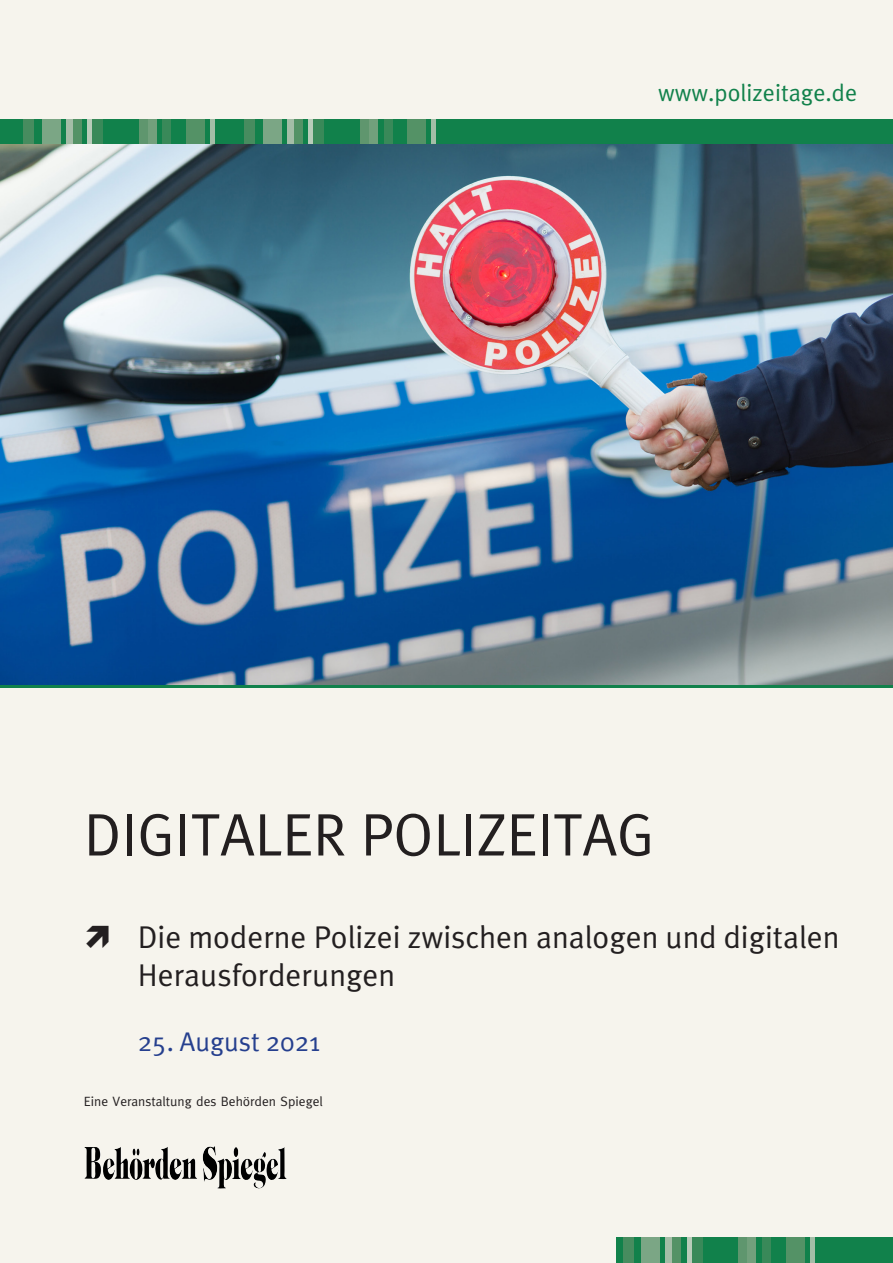
<style>
.page{position:relative;width:893px;height:1263px;background:#f6f4ed}
.page>*{position:absolute;margin:0;border:0;box-sizing:border-box;transform-origin:0 0}
.t1{font:60px "Meta Plus Normal";color:#231f20}
.t2{font:31.5px/37.8px "Meta Plus Normal";color:#231f20}
.t3{font:27px "Meta Plus Normal";color:#253f8e}
.t4{font:24px "Meta Plus Normal";color:#11814b}
.t5{font:13.5px "Meta";color:#231f20}
</style>
<div class="page">
<div style="left:0;top:119px;width:893px;height:26px;background:#11814b"></div>
<div style="left:66px;top:119px;width:10px;height:26px;background:#a4bda7"></div>
<div style="left:186px;top:119px;width:19px;height:26px;background:#549266"></div>
<div style="left:210px;top:119px;width:5px;height:26px;background:#a4bda7"></div>
<div style="left:73px;top:119px;width:8px;height:26px;background:#549266"></div>
<svg style="left:88px;top:119px;width:5px;height:26px"></svg>
<div style="left:93px;top:119px;width:10px;height:26px;background:#398959"></div>
<div style="left:148px;top:119px;width:8px;height:26px;background:#72a07c"></div>
<div style="left:163px;top:119px;width:8px;height:26px;background:#398959"></div>
<div style="left:42px;top:119px;width:18px;height:26px;background:#7ba685"></div>
<div style="left:23px;top:119px;width:10px;height:26px;background:#478c5f"></div>
<div style="left:139px;top:119px;width:9px;height:26px;background:#5f966e"></div>
<div style="left:287px;top:119px;width:10px;height:26px;background:#a4bda7"></div>
<div style="left:407px;top:119px;width:19px;height:26px;background:#549266"></div>
<div style="left:431px;top:119px;width:5px;height:26px;background:#a4bda7"></div>
<div style="left:294px;top:119px;width:8px;height:26px;background:#549266"></div>
<svg style="left:309px;top:119px;width:5px;height:26px"></svg>
<div style="left:314px;top:119px;width:10px;height:26px;background:#398959"></div>
<div style="left:369px;top:119px;width:8px;height:26px;background:#72a07c"></div>
<div style="left:384px;top:119px;width:8px;height:26px;background:#398959"></div>
<div style="left:263px;top:119px;width:19px;height:26px;background:#7ba685"></div>
<div style="left:244px;top:119px;width:11px;height:26px;background:#478c5f"></div>
<div style="left:360px;top:119px;width:9px;height:26px;background:#5f966e"></div>
<div style="left:0;top:679px;width:893px;height:9px;background:#11814b"></div>
<div style="left:617px;top:1237px;width:276px;height:26px;background:#11814b"></div>
<div style="left:666px;top:1237px;width:10px;height:26px;background:#a4bda7"></div>
<div style="left:786px;top:1237px;width:18px;height:26px;background:#549266"></div>
<hr style="left:810px;top:1237px;width:4px;height:26px;background:#a4bda7">
<div style="left:672px;top:1237px;width:9px;height:26px;background:#549266"></div>
<div style="left:687px;top:1237px;width:10px;height:26px;background:#b9ccba"></div>
<div style="left:692px;top:1237px;width:10px;height:26px;background:#398959"></div>
<div style="left:747px;top:1237px;width:9px;height:26px;background:#72a07c"></div>
<div style="left:762px;top:1237px;width:9px;height:26px;background:#398959"></div>
<div style="left:641px;top:1237px;width:19px;height:26px;background:#7ba685"></div>
<div style="left:623px;top:1237px;width:10px;height:26px;background:#478c5f"></div>
<div style="left:739px;top:1237px;width:8px;height:26px;background:#5f966e"></div>
<img style="left:85px;top:1146px;width:201px;height:36px">
<img style="left:0;top:145px;width:893px;height:540px">
<p class="t4" style="left:658px;top:78px;width:201px">www.polizeitage.de</p>
<p class="t1" style="left:84px;top:800px;width:572px">DIGITALER POLIZEITAG</p>
<p class="t2" style="left:138px;top:918px;width:703px">Die moderne Polizei zwischen analogen und digitalen<br>Herausforderungen</p>
<p class="t3" style="left:138px;top:1026px;width:184px">25. August 2021</p>
<p class="t5" style="left:84px;top:1093px;width:240px">Eine Veranstaltung des Behörden Spiegel</p>
</div>
